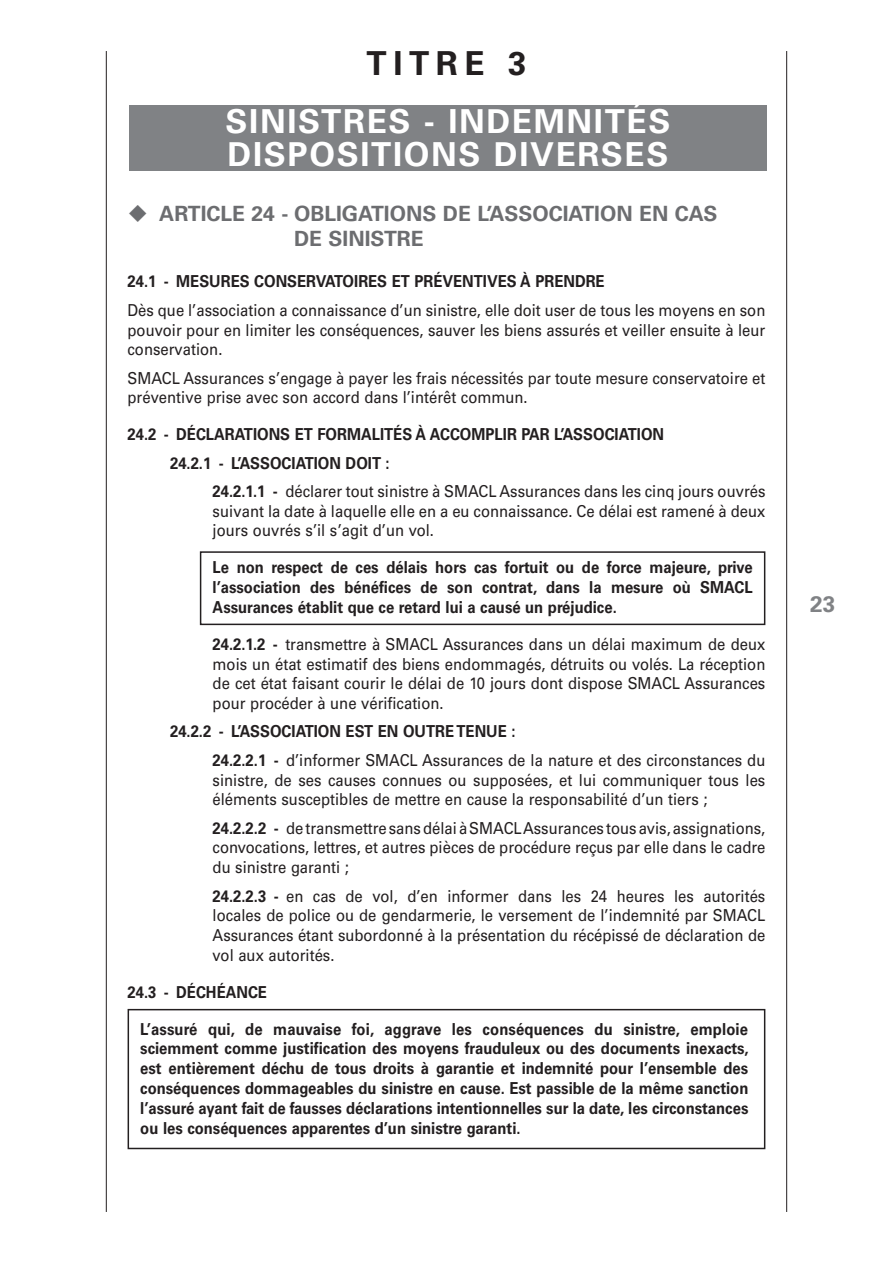
<style>
.page{position:relative;width:893px;height:1263px;background:#fff}
.page>*{position:absolute;margin:0;border:0;box-sizing:border-box;transform-origin:0 0}
.t1{font:700 33px/33px "Univers LT Std";letter-spacing:.05em;color:#fff}
.t2{font:700 33px "Univers LT Std";letter-spacing:.2em;color:#231f20}
.t3{font:700 22.5px "Univers LT Std";color:#808285}
.t4{font:700 21px/25.2px "Univers LT Std";color:#6c6d70}
.t5{font:16.5px/19.8px "Univers LT Std";color:#231f20;text-align:justify;scale:.9 1}
.t6{font:700 16.5px/19.8px "Univers LT Std";color:#231f20;text-align:justify;scale:.9 1}
.s1{font-weight:700}
</style>
<div class="page">
<div style="left:129px;top:105px;width:638px;height:65px;background:#808285"></div>
<hr style="left:786px;top:51px;width:1px;height:1161px;background:#231f20">
<hr style="left:106px;top:51px;width:1px;height:1161px;background:#231f20">
<div style="left:200px;top:551px;width:565px;height:74px;border:2px solid #231f20"></div>
<div style="left:128px;top:1009px;width:637px;height:140px;border:2px solid #231f20"></div>
<h1 class="t2" style="left:367px;top:44px;width:161px">TITRE 3</h1>
<h1 class="t1" style="left:226px;top:105px;width:446px">SINISTRES - INDEMNITÉS<br>DISPOSITIONS DIVERSES</h1>
<p class="t4" style="left:294px;top:201px;width:425px;text-indent:-167px">◆ ARTICLE 24 - OBLIGATIONS DE L’ASSOCIATION EN CAS<br>DE SINISTRE</p>
<p class="t6" style="left:128px;top:272px;width:532px">24.1 - MESURES CONSERVATOIRES ET PRÉVENTIVES À PRENDRE</p>
<p class="t5" style="left:128px;top:300px;width:710px">Dès que l’association a connaissance d’un sinistre, elle doit user de tous les moyens en son pouvoir pour en limiter les conséquences, sauver les biens assurés et veiller ensuite à leur conservation.</p>
<p class="t5" style="left:128px;top:368px;width:710px">SMACL Assurances s’engage à payer les frais nécessités par toute mesure conservatoire et préventive prise avec son accord dans l’intérêt commun.</p>
<p class="t6" style="left:170px;top:420px;width:550px;line-height:28.3px;text-indent:-43px">24.2 - DÉCLARATIONS ET FORMALITÉS À ACCOMPLIR PAR L’ASSOCIATION<br>24.2.1 - L’ASSOCIATION DOIT :</p>
<p class="t5" style="left:213px;top:481px;width:616px"><span class="s1">24.2.1.1 -</span> déclarer tout sinistre à SMACL Assurances dans les cinq jours ouvrés suivant la date à laquelle elle en a eu connaissance. Ce délai est ramené à deux jours ouvrés s’il s’agit d’un vol.</p>
<p class="t6" style="left:213px;top:558px;width:602px">Le non respect de ces délais hors cas fortuit ou de force majeure, prive l’association des bénéfices de son contrat, dans la mesure où SMACL Assurances établit que ce retard lui a causé un préjudice.</p>
<p class="t5" style="left:213px;top:634px;width:616px"><span class="s1">24.2.1.2 -</span> transmettre à SMACL Assurances dans un délai maximum de deux mois un état estimatif des biens endommagés, détruits ou volés. La réception de cet état faisant courir le délai de 10 jours dont dispose SMACL Assurances pour procéder à une vérification.</p>
<p class="t5" style="left:213px;top:717px;width:616px;line-height:28.3px;text-indent:-43px"><span class="s1">24.2.2 - L’ASSOCIATION EST EN OUTRE TENUE :<br>24.2.2.1 -</span> d’informer SMACL Assurances de la nature et des circonstances du</p>
<p class="t5" style="left:213px;top:770px;width:616px">sinistre, de ses causes connues ou supposées, et lui communiquer tous les éléments susceptibles de mettre en cause la responsabilité d’un tiers ;</p>
<p class="t5" style="left:213px;top:818px;width:616px"><span class="s1">24.2.2.2 -</span> de transmettre sans délai à SMACL Assurances tous avis, assignations, convocations, lettres, et autres pièces de procédure reçus par elle dans le cadre du sinistre garanti ;</p>
<p class="t5" style="left:213px;top:886px;width:616px"><span class="s1">24.2.2.3 -</span> en cas de vol, d’en informer dans les 24 heures les autorités locales de police ou de gendarmerie, le versement de l’indemnité par SMACL Assurances étant subordonné à la présentation du récépissé de déclaration de vol aux autorités.</p>
<p class="t6" style="left:128px;top:982px;width:156px">24.3 - DÉCHÉANCE</p>
<p class="t6" style="left:140px;top:1019px;width:678px">L’assuré qui, de mauvaise foi, aggrave les conséquences du sinistre, emploie sciemment comme justification des moyens frauduleux ou des documents inexacts, est entièrement déchu de tous droits à garantie et indemnité pour l’ensemble des conséquences dommageables du sinistre en cause. Est passible de la même sanction l’assuré ayant fait de fausses déclarations intentionnelles sur la date, les circonstances ou les conséquences apparentes d’un sinistre garanti.</p>
<h2 class="t3" style="left:810px;top:590px;width:27px">23</h2>
</div>
